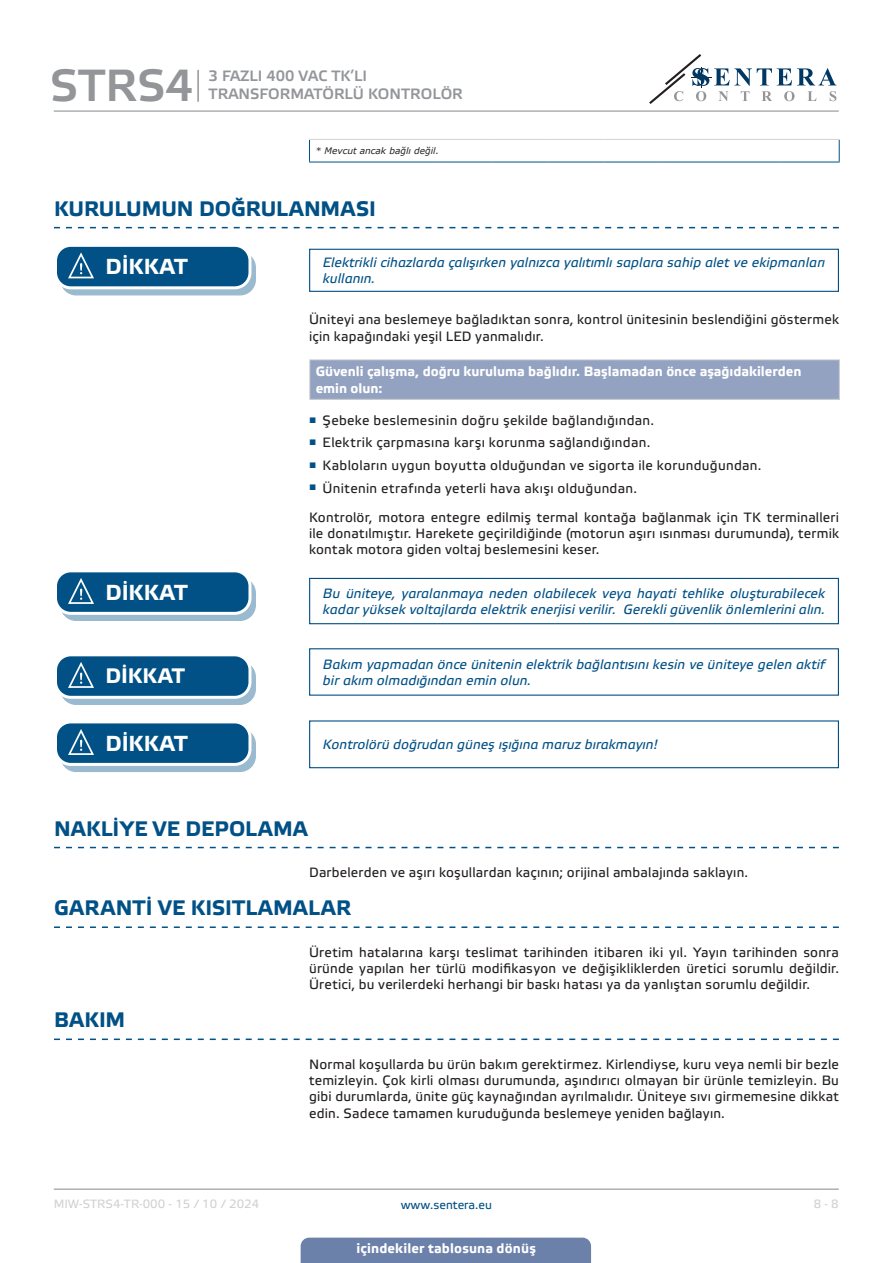
<style>
.page{position:relative;width:893px;height:1263px;background:#fff}
.page>*{position:absolute;margin:0;border:0;box-sizing:border-box;transform-origin:0 0}
.t1{font:45px "Etelka Medium Pro";color:#939598}
.t2{font:700 21.75px "Etelka Text Pro";letter-spacing:-.005em;color:#fff}
.t3{font:700 21px "Etelka Text Pro";letter-spacing:.01em;color:#015186}
.t4{font:700 21px "Etelka Text Pro";letter-spacing:-.005em;color:#fff}
.t5{font:15px/18px "Etelka Medium Pro";color:#939598}
.body{font:13.5px/16.2px "Etelka Text Pro";letter-spacing:.02em;color:#231f20;text-align:justify}
.Attention_text{font:italic 13.5px/16.2px "Etelka Text Pro";letter-spacing:.01em;color:#015186}
.Table_main_heading{font:700 13.5px/16.2px "Etelka Text Pro";color:#fff}
.t6{font:12px "Etelka Text Pro";color:#d1d2d4}
.t7{font:12px "Etelka Text Pro";color:#015186}
.Body_text{font:italic 9px "Verdana";color:#231f20}
</style>
<div class="page">
<hr style="left:54px;top:111px;width:785px;height:1px;background:#939598">
<hr style="left:54px;top:1188px;width:785px;height:2px;background:#939598">
<svg style="left:649px;top:54px;width:187px;height:50px"></svg>
<div style="left:301px;top:1237px;width:290px;height:26px;background:#6c81aa"></div>
<hr style="left:197px;top:70px;width:2px;height:32px;background:#939598">
<svg style="left:54px;top:227px;width:785px;height:1px"></svg>
<svg style="left:839px;top:140px;width:1px;height:22px"></svg>
<svg style="left:309px;top:140px;width:1px;height:22px"></svg>
<hr style="left:309px;top:162px;width:125px;height:1px;background:#015186">
<hr style="left:434px;top:162px;width:57px;height:1px;background:#015186">
<hr style="left:491px;top:162px;width:56px;height:1px;background:#015186">
<hr style="left:547px;top:162px;width:57px;height:1px;background:#015186">
<hr style="left:604px;top:162px;width:55px;height:1px;background:#015186">
<hr style="left:659px;top:162px;width:60px;height:1px;background:#015186">
<hr style="left:719px;top:162px;width:60px;height:1px;background:#015186">
<hr style="left:779px;top:162px;width:61px;height:1px;background:#015186">
<hr style="left:309px;top:139px;width:125px;height:1px;background:#d1d2d4">
<hr style="left:434px;top:139px;width:57px;height:1px;background:#d1d2d4">
<hr style="left:491px;top:139px;width:56px;height:1px;background:#d1d2d4">
<hr style="left:547px;top:139px;width:57px;height:1px;background:#d1d2d4">
<hr style="left:604px;top:139px;width:55px;height:1px;background:#d1d2d4">
<hr style="left:659px;top:139px;width:60px;height:1px;background:#d1d2d4">
<hr style="left:719px;top:139px;width:60px;height:1px;background:#d1d2d4">
<hr style="left:779px;top:139px;width:61px;height:1px;background:#d1d2d4">
<svg style="left:61px;top:252px;width:194px;height:43px"></svg>
<div style="left:60px;top:252px;width:196px;height:43px;border:1px solid #015186;border-radius:15px"></div>
<div style="left:56px;top:245px;width:194px;height:43px;background:#015186;border-radius:15px"></div>
<div style="left:54px;top:244px;width:197px;height:45px;border:3px solid #fff;border-radius:15px"></div>
<svg style="left:67px;top:252px;width:39px;height:44px"></svg>
<div style="left:309px;top:249px;width:530px;height:43px;border:1px solid #015186"></div>
<div style="left:310px;top:360px;width:529px;height:39px;background:#94a2c2"></div>
<hr style="left:309px;top:360px;width:1px;height:39px;background:#d1d2d4">
<hr style="left:309px;top:359px;width:531px;height:1px;background:#d1d2d4">
<hr style="left:309px;top:399px;width:531px;height:1px;background:#d1d2d4">
<hr style="left:839px;top:360px;width:1px;height:39px;background:#d1d2d4">
<div style="left:61px;top:578px;width:194px;height:42px;background:#9abacf;border-radius:15px"></div>
<div style="left:60px;top:577px;width:196px;height:44px;border:1px solid #015186;border-radius:15px"></div>
<div style="left:56px;top:571px;width:194px;height:42px;background:#015186;border-radius:15px"></div>
<div style="left:54px;top:569px;width:197px;height:46px;border:3px solid #fff;border-radius:15px"></div>
<svg style="left:67px;top:578px;width:39px;height:43px"></svg>
<div style="left:309px;top:578px;width:530px;height:46px;border:1px solid #015186"></div>
<svg style="left:54px;top:847px;width:785px;height:1px"></svg>
<div style="left:61px;top:662px;width:194px;height:42px;background:#9abacf;border-radius:15px"></div>
<div style="left:60px;top:661px;width:196px;height:44px;border:1px solid #015186;border-radius:15px"></div>
<div style="left:56px;top:655px;width:194px;height:42px;background:#015186;border-radius:15px"></div>
<div style="left:54px;top:653px;width:197px;height:46px;border:3px solid #fff;border-radius:15px"></div>
<svg style="left:67px;top:662px;width:39px;height:43px"></svg>
<div style="left:309px;top:648px;width:530px;height:48px;border:1px solid #015186"></div>
<div style="left:61px;top:729px;width:194px;height:42px;background:#9abacf;border-radius:15px"></div>
<div style="left:60px;top:728px;width:196px;height:44px;border:1px solid #015186;border-radius:15px"></div>
<div style="left:56px;top:722px;width:194px;height:42px;background:#015186;border-radius:15px"></div>
<div style="left:54px;top:720px;width:197px;height:46px;border:3px solid #fff;border-radius:15px"></div>
<svg style="left:67px;top:729px;width:39px;height:43px"></svg>
<div style="left:309px;top:720px;width:530px;height:48px;border:1px solid #015186"></div>
<svg style="left:54px;top:926px;width:785px;height:2px"></svg>
<svg style="left:54px;top:1038px;width:785px;height:2px"></svg>
<h1 class="t1" style="left:50px;top:61px;width:145px">STRS4</h1>
<p class="t5" style="left:209px;top:67px;width:256px">3 FAZLI 400 VAC TK’LI<br>TRANSFORMATÖRLÜ KONTROLÖR</p>
<p class="Body_text" style="left:315px;top:145px;width:125px">* Mevcut ancak bağlı değil.</p>
<p class="t3" style="left:54px;top:197px;width:323px">KURULUMUN DOĞRULANMASI</p>
<p class="t2" style="left:105px;top:255px;width:84px">DİKKAT</p>
<p class="Attention_text" style="left:323px;top:255px;width:504px">Elektrikli cihazlarda çalışırken yalnızca yalıtımlı saplara sahip alet ve ekipmanları kullanın.</p>
<p class="body" style="left:309px;top:312px;width:531px">Üniteyi ana beslemeye bağladıktan sonra, kontrol ünitesinin beslendiğini göstermek için kapağındaki yeşil LED yanmalıdır.</p>
<p class="Table_main_heading" style="left:316px;top:364px;width:487px">Güvenli çalışma, doğru kuruluma bağlıdır. Başlamadan önce aşağıdakilerden emin olun:</p>
<p class="body" style="left:309px;top:413px;width:347px"><sup>■</sup> Şebeke beslemesinin doğru şekilde bağlandığından.</p>
<p class="body" style="left:309px;top:435px;width:343px"><sup>■</sup> Elektrik çarpmasına karşı korunma sağlandığından.</p>
<p class="body" style="left:309px;top:458px;width:454px"><sup>■</sup> Kabloların uygun boyutta olduğundan ve sigorta ile korunduğundan.</p>
<p class="body" style="left:309px;top:481px;width:329px"><sup>■</sup> Ünitenin etrafında yeterli hava akışı olduğundan.</p>
<p class="body" style="left:309px;top:510px;width:531px">Kontrolör, motora entegre edilmiş termal kontağa bağlanmak için TK terminalleri ile donatılmıştır. Harekete geçirildiğinde (motorun aşırı ısınması durumunda), termik kontak motora giden voltaj beslemesini keser.</p>
<p class="t2" style="left:105px;top:580px;width:84px">DİKKAT</p>
<p class="Attention_text" style="left:323px;top:586px;width:504px">Bu üniteye, yaralanmaya neden olabilecek veya hayati tehlike oluşturabilecek kadar yüksek voltajlarda elektrik enerjisi verilir. Gerekli güvenlik önlemlerini alın.</p>
<p class="t4" style="left:105px;top:664px;width:81px">DİKKAT</p>
<p class="Attention_text" style="left:323px;top:657px;width:504px">Bakım yapmadan önce ünitenin elektrik bağlantısını kesin ve üniteye gelen aktif bir akım olmadığından emin olun.</p>
<p class="t2" style="left:105px;top:731px;width:84px">DİKKAT</p>
<p class="Attention_text" style="left:323px;top:737px;width:337px">Kontrolörü doğrudan güneş ışığına maruz bırakmayın!</p>
<p class="t3" style="left:54px;top:817px;width:255px">NAKLİYE VE DEPOLAMA</p>
<p class="body" style="left:309px;top:865px;width:441px">Darbelerden ve aşırı koşullardan kaçının; orijinal ambalajında saklayın.</p>
<p class="t3" style="left:54px;top:896px;width:299px">GARANTİ VE KISITLAMALAR</p>
<p class="body" style="left:309px;top:945px;width:531px">Üretim hatalarına karşı teslimat tarihinden itibaren iki yıl. Yayın tarihinden sonra üründe yapılan her türlü modifikasyon ve değişikliklerden üretici sorumlu değildir.<br>Üretici, bu verilerdeki herhangi bir baskı hatası ya da yanlıştan sorumlu değildir.</p>
<p class="t3" style="left:54px;top:1008px;width:73px">BAKIM</p>
<p class="body" style="left:309px;top:1057px;width:531px">Normal koşullarda bu ürün bakım gerektirmez. Kirlendiyse, kuru veya nemli bir bezle temizleyin. Çok kirli olması durumunda, aşındırıcı olmayan bir ürünle temizleyin. Bu gibi durumlarda, ünite güç kaynağından ayrılmalıdır. Üniteye sıvı girmemesine dikkat edin. Sadece tamamen kuruduğunda beslemeye yeniden bağlayın.</p>
<p class="t6" style="left:54px;top:1197px;width:207px">MIW-STRS4-TR-000 - 15 / 10 / 2024</p>
<p class="t7" style="left:401px;top:1198px;width:93px">www.sentera.eu</p>
<p class="t6" style="left:814px;top:1197px;width:27px">8 - 8</p>
<p class="Table_main_heading" style="left:357px;top:1240px;width:181px">içindekiler tablosuna dönüş</p>
</div>
